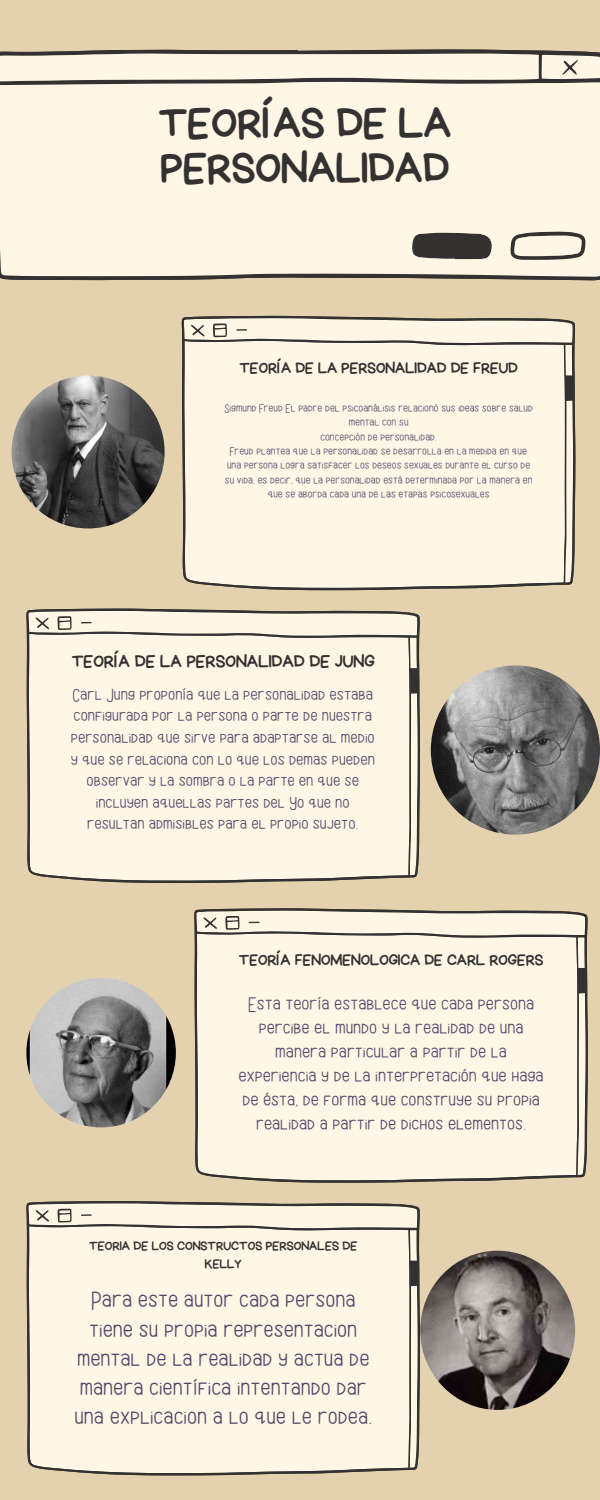
<style>
.page{position:relative;width:600px;height:1500px;background:#e4d1ae}
.page>*{position:absolute;margin:0;border:0;box-sizing:border-box;transform-origin:0 0}
.t1{font:44px/45px "Handyman";color:#333231}
.t2{font:25px/29.2px "Maely";color:#534569;text-align:center}
.t3{font:20px/24px "Maely";color:#534569;text-align:center}
.t4{font:18px/21.6px "Maely";color:#534569;text-align:center}
.t5{font:18px "Handyman";color:#333231}
.t6{font:16px "Handyman";color:#333231}
.t7{font:13px "Handyman";color:#333231}
.t8{font:12px/14.3px "Maely";color:#534569;text-align:center}
</style>
<div class="page">
<svg style="left:182px;top:316px;width:394px;height:274px;background:#f5ecdb"></svg>
<svg style="left:0;top:49px;width:600px;height:231px;fill:#333231"></svg>
<div style="left:0;top:54px;width:600px;height:223px;background:#fff6e5"></div>
<div style="left:26px;top:609px;width:394px;height:274px;background:#fff6e5"></div>
<svg style="left:194px;top:908px;width:394px;height:275px;background:#f4ecdb"></svg>
<div style="left:26px;top:1201px;width:394px;height:274px;background:#fff6e5"></div>
<img style="left:12px;top:376px;width:153px;height:152px;border-radius:50%">
<img style="left:431px;top:665px;width:169px;height:170px;border-radius:50%">
<img style="left:26px;top:978px;width:150px;height:149px;border-radius:50%">
<img style="left:420px;top:1251px;width:155px;height:159px;border-radius:50%">
<h6 class="t1" style="left:158px;top:102px;width:295px">TEORÍAS DE LA<br>PERSONALIDAD</h6>
<p class="t6" style="left:239px;top:360px;width:280px">TEORÍA DE LA PERSONALIDAD DE FREUD</p>
<p class="t8" style="left:224px;top:401px;width:310px">Sigmund Freud El padre del psicoanálisis relacionó sus ideas sobre salud mental con su</p>
<p class="t8" style="left:320px;top:430px;width:118px">concepción de personalidad.</p>
<p class="t8" style="left:225px;top:444px;width:309px">Freud plantea que la personalidad se desarrolla en la medida en que una persona logra satisfacer los deseos sexuales durante el curso de su vida, es decir, que la personalidad está determinada por la manera en que se aborda cada una de las etapas psicosexuales</p>
<h4 class="t5" style="left:72px;top:653px;width:305px">TEORÍA DE LA PERSONALIDAD DE JUNG</h4>
<h5 class="t4" style="left:71px;top:684px;width:306px">Carl Jung proponía que la personalidad estaba configurada por la persona o parte de nuestra personalidad que sirve para adaptarse al medio y que se relaciona con lo que los demas pueden observar y la sombra o la parte en que se incluyen aquellas partes del Yo que no resultan admisibles para el propio sujeto.</h5>
<p class="t6" style="left:239px;top:952px;width:306px">TEORÍA FENOMENOLOGICA DE CARL ROGERS</p>
<p class="t3" style="left:239px;top:993px;width:307px">Esta teoría establece que cada persona percibe el mundo y la realidad de una manera particular a partir de la experiencia y de la interpretación que haga de ésta, de forma que construye su propia realidad a partir de dichos elementos.</p>
<p class="t7" style="left:89px;top:1240px;width:270px">TEORIA DE LOS CONSTRUCTOS PERSONALES DE</p>
<h6 class="t7" style="left:205px;top:1258px;width:38px">KELLY</h6>
<h3 class="t2" style="left:75px;top:1286px;width:299px">Para este autor cada persona tiene su propia representacion mental de la realidad y actua de manera científica intentando dar una explicacion a lo que le rodea.</h3>
</div>
